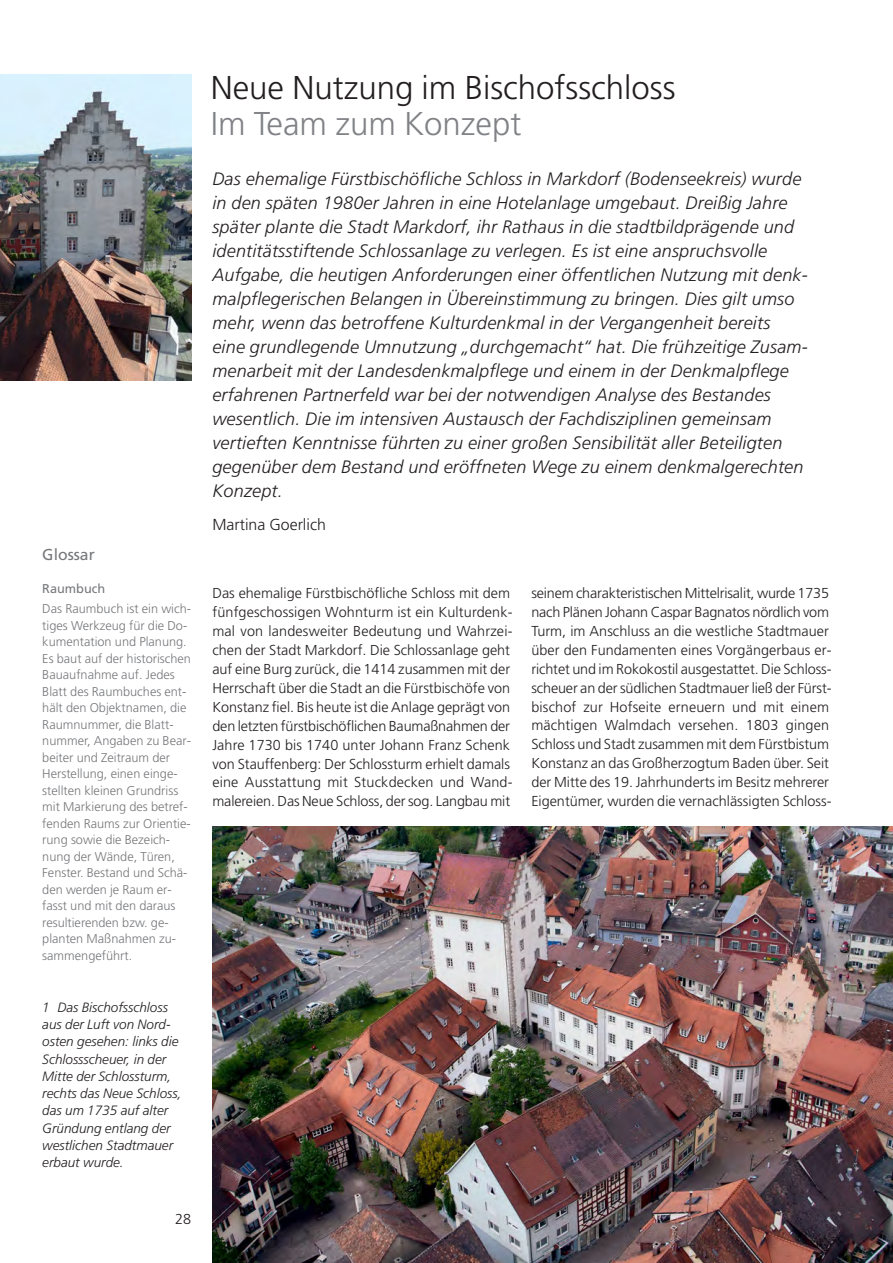
<style>
.page{position:relative;width:893px;height:1263px;background:#fff}
.page>*{position:absolute;margin:0;border:0;box-sizing:border-box;transform-origin:0 0}
.t1{font:300 33px "Frutiger";color:#231f20}
.t2{font:300 33px "Frutiger";color:#808285}
.t3{font:italic 300 18px/24px "Frutiger";letter-spacing:.01em;color:#231f20}
.t4{font:300 15.9px "Frutiger";color:#231f20}
.t5{font:15.75px "Frutiger";color:#77787b}
.t6{font:300 14.4px/19px "Frutiger";color:#231f20}
.t7{font:italic 300 13.5px/17.2px "Frutiger";color:#231f20}
.t8{font:300 12.75px/16.5px "Frutiger";color:#77787b}
.t9{font:12.75px "Frutiger";color:#77787b}
</style>
<div class="page">
<img style="left:0;top:74px;width:191px;height:307px">
<img style="left:212px;top:827px;width:680px;height:436px">
<p class="t5" style="left:42px;top:548px;width:54px">Glossar</p>
<p class="t9" style="left:42px;top:583px;width:65px">Raumbuch</p>
<p class="t8" style="left:42px;top:601px;width:150px">Das Raumbuch ist ein wich&shy;tiges Werkzeug für die Do&shy;kumentation und Planung.<br>Es baut auf der historischen<br>Bauaufnahme auf. Jedes<br>Blatt des Raumbuches ent&shy;hält den Objektnamen, die<br>Raumnummer, die Blatt&shy;nummer, Angaben zu Bear&shy;beiter und Zeitraum der<br>Herstellung, einen einge&shy;stellten kleinen Grundriss mit Markierung des betref&shy;fenden Raums zur Orientie&shy;rung sowie die Bezeich&shy;nung der Wände, Türen,<br>Fenster. Bestand und Schä&shy;den werden je Raum er&shy;fasst und mit den daraus resultierenden bzw. ge&shy;planten Maßnahmen zu&shy;sammengeführt.</p>
<p class="t7" style="left:42px;top:1000px;width:141px">1 Das Bischofsschloss aus der Luft von Nord - osten gesehen: links die<br>Schlossscheuer, in der<br>Mitte der Schlossturm, rechts das Neue Schloss, das um 1735 auf alter<br>Gründung entlang der westlichen Stadtmauer erbaut wurde.</p>
<p class="t6" style="left:175px;top:1211px;width:18px">28</p>
<h1 class="t1" style="left:211px;top:74px;width:466px">Neue Nutzung im Bischofsschloss</h1>
<h1 class="t2" style="left:211px;top:110px;width:312px">Im Team zum Konzept</h1>
<p class="t3" style="left:212px;top:168px;width:597px">Das ehemalige Fürstbischöfliche Schloss in Markdorf (Bodenseekreis) wurde in den späten 1980er Jahren in eine Hotelanlage umgebaut. Dreißig Jahre später plante die Stadt Markdorf, ihr Rathaus in die stadtbildprägende und identitätsstiftende Schlossanlage zu verlegen. Es ist eine anspruchsvolle Aufgabe, die heutigen Anforderungen einer öffentlichen Nutzung mit denk&shy;malpflegerischen Belangen in Übereinstimmung zu bringen. Dies gilt umso mehr, wenn das betroffene Kulturdenkmal in der Vergangenheit bereits<br>eine grundlegende Umnutzung „durchgemacht“ hat. Die frühzeitige Zusam&shy;menarbeit mit der Landesdenkmalpflege und einem in der Denkmalpflege erfahrenen Partnerfeld war bei der notwendigen Analyse des Bestandes wesentlich. Die im intensiven Austausch der Fachdisziplinen gemeinsam vertieften Kenntnisse führten zu einer großen Sensibilität aller Beteiligten gegenüber dem Bestand und eröff neten Wege zu einem denkmalgerechten Konzept.</p>
<p class="t4" style="left:212px;top:518px;width:115px">Martina Goerlich</p>
<p class="t6" style="left:212px;top:584px;width:302px">Das ehemalige Fürstbischöfliche Schloss mit dem fünfgeschossigen Wohnturm ist ein Kulturdenk&shy;mal von landesweiter Bedeutung und Wahrzei&shy;chen der Stadt Markdorf. Die Schlossanlage geht auf eine Burg zurück, die 1414 zusammen mit der Herrschaft über die Stadt an die Fürstbischöfe von Konstanz fiel. Bis heute ist die Anlage geprägt von den letzten fürstbischöflichen Baumaßnahmen der Jahre 1730 bis 1740 unter Johann Franz Schenk von Stauffenberg: Der Schlossturm erhielt damals eine Ausstattung mit Stuckdecken und Wand - malereien. Das Neue Schloss, der sog. Langbau mit</p>
<p class="t6" style="left:531px;top:584px;width:302px">seinem charakteristischen Mittelrisalit, wurde 1735 nach Plänen Johann Caspar Bagnatos nördlich vom Turm, im Anschluss an die westliche Stadtmauer über den Fundamenten eines Vorgängerbaus er&shy;richtet und im Rokokostil ausgestattet. Die Schloss&shy;scheuer an der südlichen Stadtmauer ließ der Fürst&shy;bischof zur Hofseite erneuern und mit einem mächtigen Walmdach versehen. 1803 gingen Schloss und Stadt zusammen mit dem Fürstbistum Konstanz an das Großherzogtum Baden über. Seit der Mitte des 19. Jahrhunderts im Besitz mehrerer Eigentümer, wurden die vernachlässigten Schloss-</p>
</div>
